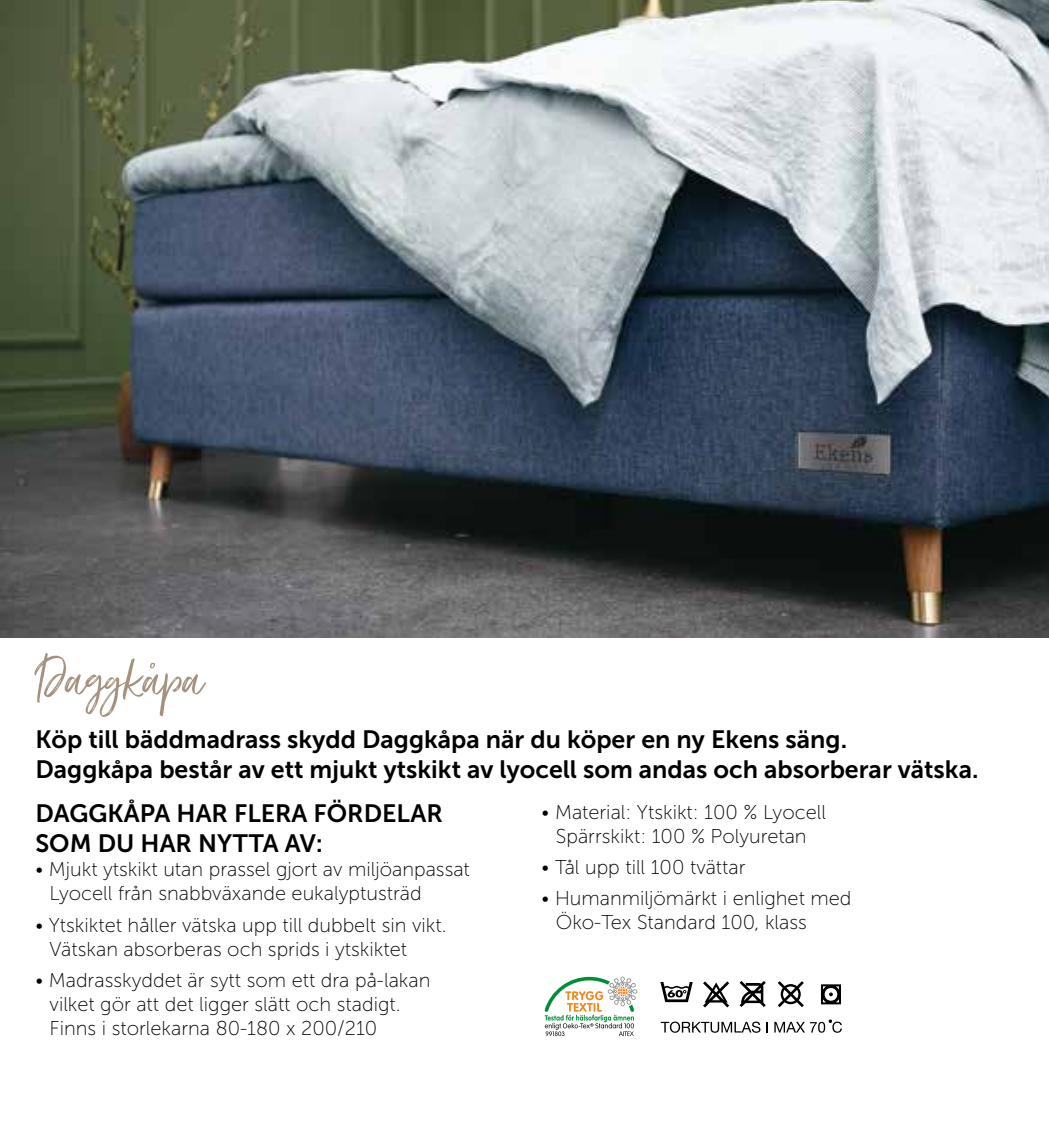
<style>
.page{position:relative;width:1049px;height:1134px;background:#fff}
.page>*{position:absolute;margin:0;border:0;box-sizing:border-box;transform-origin:0 0}
.t1{font:62.5px "Just Lovely";color:#a4927e}
.t2{font:25px/30px "Museo Sans 700";color:#000}
.t3{font:20px/24px "Museo Sans 100";color:#000}
</style>
<div class="page">
<img style="left:0;top:0;width:1049px;height:638px">
<svg style="left:544px;top:977px;width:93px;height:59px"></svg>
<svg style="left:661px;top:1021px;width:99px;height:12px"></svg>
<svg style="left:766px;top:1022px;width:2px;height:10px"></svg>
<svg style="left:774px;top:1019px;width:68px;height:14px"></svg>
<svg style="left:660px;top:982px;width:33px;height:20px"></svg>
<svg style="left:778px;top:981px;width:26px;height:26px"></svg>
<svg style="left:703px;top:981px;width:26px;height:26px"></svg>
<svg style="left:821px;top:984px;width:20px;height:21px"></svg>
<svg style="left:739px;top:981px;width:27px;height:26px"></svg>
<h1 class="t1" style="left:35px;top:642px;width:168px">Daggkåpa</h1>
<p class="t2" style="left:35px;top:724px;width:944px">Köp till bäddmadrass skydd Daggkåpa när du köper en ny Ekens säng.<br>Daggkåpa består av ett mjukt ytskikt av lyocell som andas och absorberar vätska.</p>
<p class="t2" style="left:35px;top:799px;width:409px">DAGGKÅPA HAR FLERA FÖRDELAR<br>SOM DU HAR NYTTA AV:</p>
<p class="t3" style="left:50px;top:858px;width:422px;text-indent:-14px">• Mjukt ytskikt utan prassel gjort av miljöanpassat<br>Lyocell från snabbväxande eukalyptusträd</p>
<p class="t3" style="left:50px;top:913px;width:398px;text-indent:-14px">• Ytskiktet håller vätska upp till dubbelt sin vikt.<br>Vätskan absorberas och sprids i ytskiktet</p>
<p class="t3" style="left:50px;top:968px;width:382px;text-indent:-14px">• Madrasskyddet är sytt som ett dra på-lakan vilket gör att det ligger slätt och stadigt.<br>Finns i storlekarna 80-180 x 200/210</p>
<p class="t3" style="left:542px;top:800px;width:286px;text-align:center">• Material: Ytskikt: 100 % Lyocell<br>Spärrskikt: 100 % Polyuretan</p>
<p class="t3" style="left:542px;top:855px;width:205px">• Tål upp till 100 tvättar</p>
<p class="t3" style="left:556px;top:886px;width:297px;text-indent:-14px">• Humanmiljömärkt i enlighet med<br>Öko-Tex Standard 100, klass</p>
</div>
